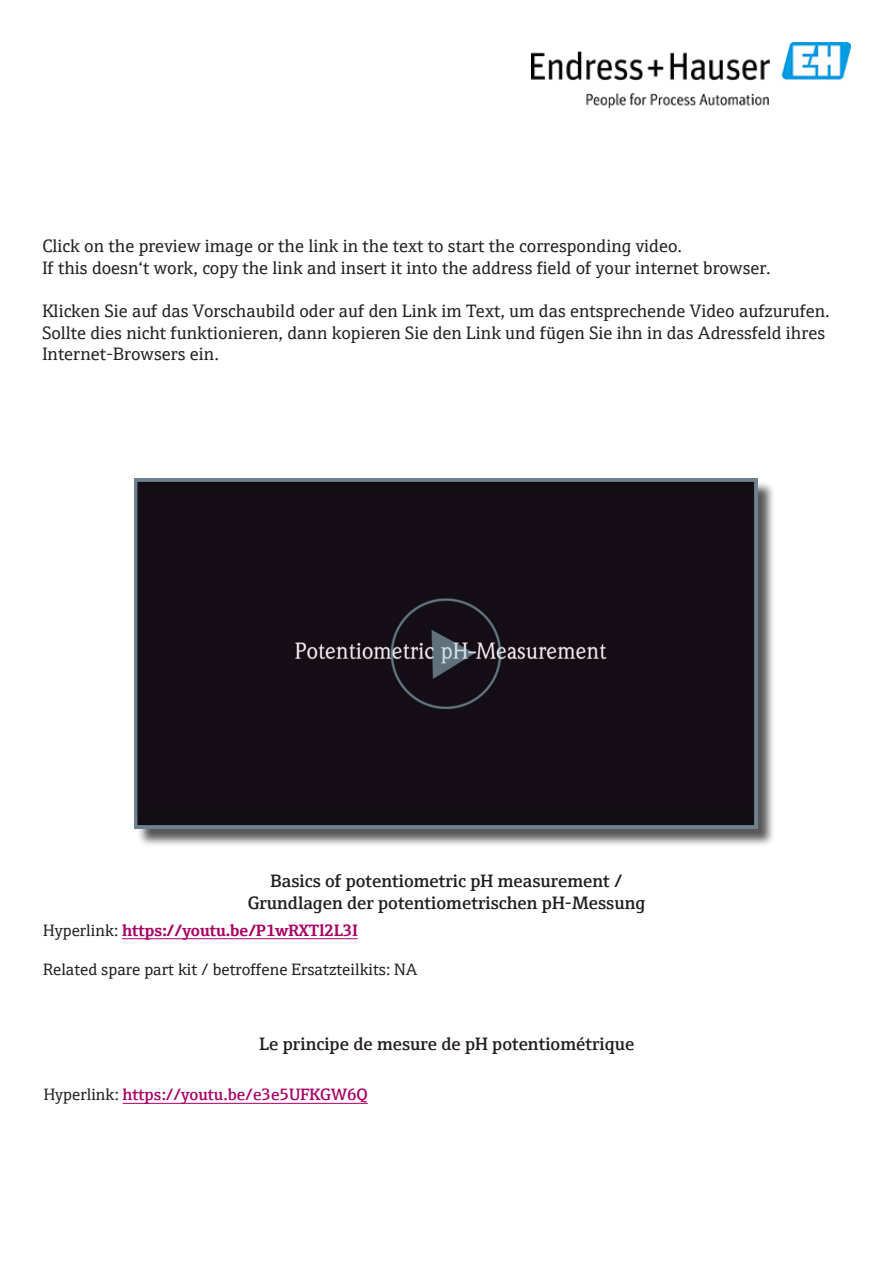
<style>
.page{position:relative;width:893px;height:1263px;background:#fff}
.page>*{position:absolute;margin:0;border:0;box-sizing:border-box;transform-origin:0 0}
.t1{font:18px/21.6px "E+H Serif";color:#231f20}
.t2{font:600 18px "E+H Serif";color:#231f20}
.t3{font:16.5px "E+H Serif";color:#231f20}
.t4{font:700 16.5px "E+H Serif";color:#a70164}
.t5{font:600 16.5px "E+H Serif";color:#a70164}
.s1{font-weight:400;color:#231f20}
</style>
<div class="page">
<img style="left:531px;top:43px;width:319px;height:64px">
<hr style="left:122px;top:938px;width:236px;height:1px;background:#a70164">
<hr style="left:123px;top:1103px;width:245px;height:1px;background:#a70164">
<div style="left:137px;top:481px;width:638px;height:366px;background:#231f20;opacity:.75"></div>
<div style="left:135px;top:478px;width:622px;height:350px;background:#150e16"></div>
<p class="t1" style="left:42px;top:234px;width:641px">Click on the preview image or the link in the text to start the corresponding video.</p>
<p class="t1" style="left:42px;top:255px;width:730px">If this doesn‘t work, copy the link and insert it into the address field of your internet browser.</p>
<p class="t1" style="left:42px;top:299px;width:789px">Klicken Sie auf das Vorschaubild oder auf den Link im Text, um das entsprechende Video aufzurufen.</p>
<p class="t1" style="left:42px;top:320px;width:784px">Sollte dies nicht funktionieren, dann kopieren Sie den Link und fügen Sie ihn in das Adressfeld ihres<br>Internet-Browsers ein.</p>
<p class="t2" style="left:270px;top:867px;width:354px">Basics of potentiometric pH measurement /</p>
<p class="t2" style="left:248px;top:889px;width:399px">Grundlagen der potentiometrischen pH-Messung</p>
<p class="t4" style="left:43px;top:917px;width:316px"><span class="s1">Hyperlink:</span> https://youtu.be/P1wRXTl2L3I</p>
<p class="t3" style="left:43px;top:957px;width:376px">Related spare part kit / betroffene Ersatzteilkits: NA</p>
<p class="t2" style="left:260px;top:1030px;width:376px">Le principe de mesure de pH potentiométrique</p>
<p class="t5" style="left:44px;top:1082px;width:326px"><span class="s1">Hyperlink:</span> https://youtu.be/e3e5UFKGW6Q</p>
</div>
